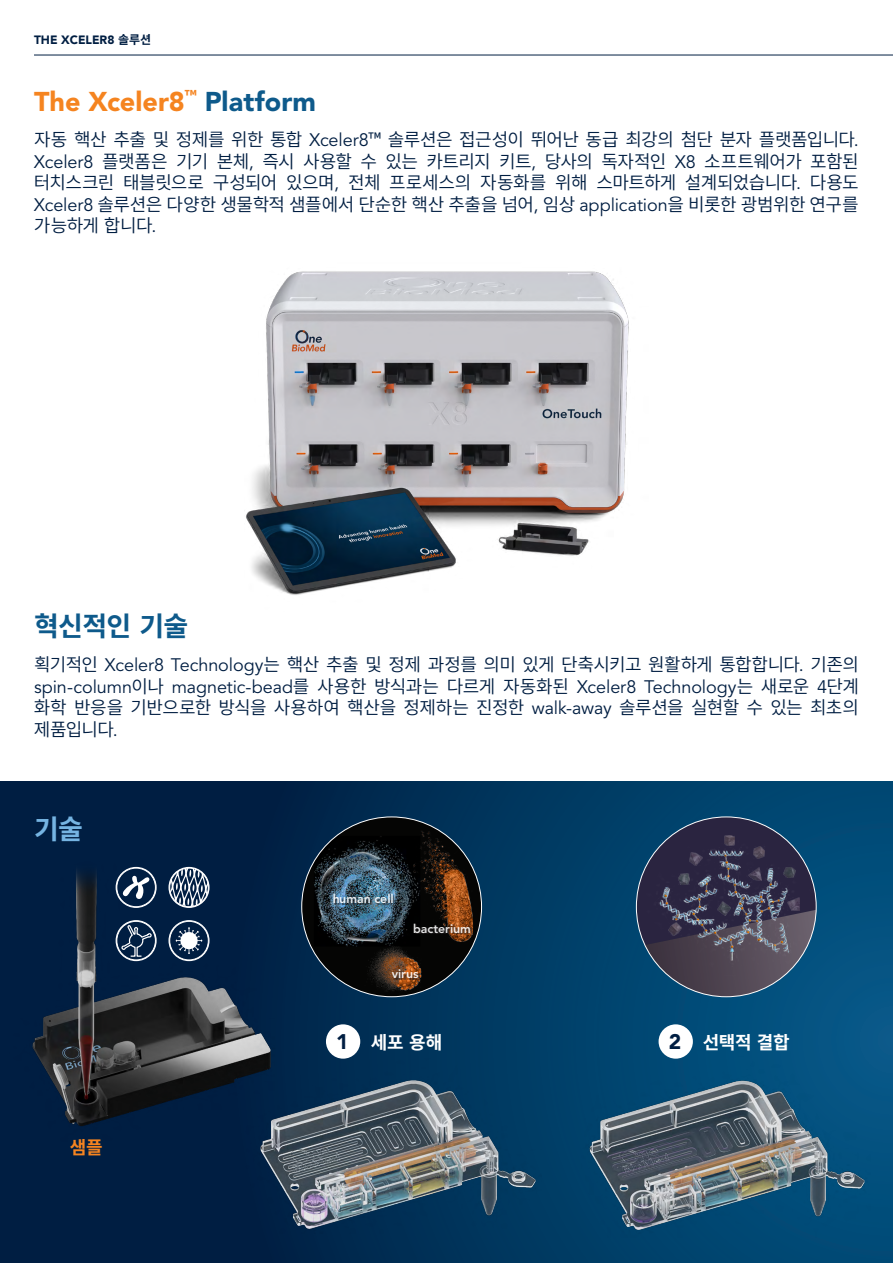
<style>
.page{position:relative;width:893px;height:1263px;background:#fff}
.page>*{position:absolute;margin:0;border:0;box-sizing:border-box;transform-origin:0 0}
.t1{font:900 27px "Avenir LT Pro";color:#f58420}
.t2{font:700 27px "Source Han Sans";letter-spacing:-.025em;color:#0e5a8b}
.t3{font:700 27px "Source Han Sans";color:#75b4e2}
.t4{font:18px/21.6px "Source Han Sans";letter-spacing:-.03em;color:#001e42;text-align:justify}
.t5{font:18px "Avenir LT Pro";letter-spacing:-.005em;color:#001e42}
.t6{font:700 18px "Source Han Sans";letter-spacing:-.01em;color:#fff}
.t7{font:700 18px "Source Han Sans";color:#f58420}
.t8{font:800 12.3px "Avenir LT Pro";color:#fff}
.t9{font:900 12px "Avenir LT Pro";color:#001e42}
.s1{font-family:"Source Han Sans";font-weight:700}
.s2{color:#0e5a8b}
.s3{font-family:"Avenir LT Pro"}
.s4{font-family:"Source Han Sans"}
.s5{font-family:"Avenir LT Pro";font-weight:900;font-size:21px;color:#001e42}
</style>
<div class="page">
<div style="left:0;top:782px;width:893px;height:481px;background:linear-gradient(to right,#001436,#025481)"></div>
<img style="left:0;top:834px;width:306px;height:338px">
<img style="left:246px;top:271px;width:383px;height:324px">
<div style="left:302px;top:817px;width:180px;height:180px;background:#050504;border-radius:90px"></div>
<img style="left:314px;top:836px;width:99px;height:110px">
<img style="left:413px;top:830px;width:60px;height:112px">
<img style="left:364px;top:945px;width:58px;height:48px">
<div style="left:326px;top:1024px;width:34px;height:35px;background:#fff;border-radius:50%"></div>
<img style="left:233px;top:1059px;width:309px;height:174px">
<svg style="left:636px;top:817px;width:180px;height:180px;background:#38425c"></svg>
<div style="left:659px;top:1024px;width:34px;height:35px;background:#fff;border-radius:50%"></div>
<img style="left:582px;top:1057px;width:289px;height:181px">
<hr style="left:34px;top:55px;width:859px;height:1px;background:#001e42">
<svg style="left:116px;top:867px;width:41px;height:41px"></svg>
<div style="left:117px;top:868px;width:38px;height:39px;background:#001e42;border-radius:50%"></div>
<div style="left:117px;top:868px;width:39px;height:39px;border:1px solid #fff;border-radius:50%"></div>
<svg style="left:122px;top:876px;width:28px;height:23px"></svg>
<svg style="left:168px;top:867px;width:42px;height:41px"></svg>
<svg style="left:170px;top:868px;width:38px;height:39px"></svg>
<div style="left:169px;top:868px;width:40px;height:39px;border:1px solid #fff;border-radius:50%"></div>
<svg style="left:116px;top:920px;width:41px;height:41px"></svg>
<svg style="left:117px;top:921px;width:38px;height:39px"></svg>
<div style="left:117px;top:921px;width:39px;height:39px;border:1px solid #fff;border-radius:50%"></div>
<svg style="left:121px;top:924px;width:31px;height:33px"></svg>
<svg style="left:168px;top:920px;width:42px;height:41px"></svg>
<svg style="left:170px;top:921px;width:38px;height:39px"></svg>
<div style="left:169px;top:921px;width:40px;height:39px;border:1px solid #fff;border-radius:50%"></div>
<svg style="left:176px;top:927px;width:26px;height:27px"></svg>
<svg style="left:334px;top:895px;width:60px;height:10px"></svg>
<svg style="left:415px;top:924px;width:56px;height:10px"></svg>
<svg style="left:393px;top:970px;width:26px;height:10px"></svg>
<p class="t9" style="left:34px;top:32px;width:119px">THE XCELER8 <span class="s1">솔루션</span></p>
<h1 class="t1" style="left:34px;top:85px;width:283px">The Xceler8<sup>™</sup> <span class="s2">Platform</span></h1>
<p class="t4" style="left:34px;top:129px;width:826px">자동 핵산 추출 및 정제를 위한 통합 <span class="s3">Xceler8</span>™ 솔루션은 접근성이 뛰어난 동급 최강의 첨단 분자 플랫폼입니다<span class="s3">.<br>Xceler8</span> 플랫폼은 기기 본체<span class="s3">,</span> 즉시 사용할 수 있는 카트리지 키트<span class="s3">,</span> 당사의 독자적인 <span class="s3">X8</span> 소프트웨어가 포함된 터치스크린 태블릿으로 구성되어 있으며<span class="s3">,</span> 전체 프로세스의 자동화를 위해 스마트하게 설계되었습니다<span class="s3">.</span> 다용도 <span class="s3">Xceler8</span> 솔루션은 다양한 생물학적 샘플에서 단순한 핵산 추출을 넘어<span class="s3">,</span> 임상 <span class="s3">application</span>을 비롯한 광범위한 연구를 가능하게 합니다<span class="s3">.</span></p>
<h1 class="t2" style="left:34px;top:611px;width:156px">혁신적인 기술</h1>
<p class="t4" style="left:34px;top:654px;width:826px">획기적인 <span class="s3">Xceler8 Technology</span>는 핵산 추출 및 정제 과정를 의미 있게 단축시키고 원활하게 통합합니다<span class="s3">.</span> 기존의</p>
<p class="t5" style="left:34px;top:676px;width:826px">spin-column<span class="s4">이나</span> magnetic-bead<span class="s4">를 사용한 방식과는 다르게 자동화된</span> Xceler8 Technology<span class="s4">는 새로운</span> 4<span class="s4">단계</span></p>
<p class="t4" style="left:34px;top:697px;width:826px">화학 반응을 기반으로한 방식을 사용하여 핵산을 정제하는 진정한 <span class="s3">walk-away</span> 솔루션을 실현할 수 있는 최초의 제품입니다<span class="s3">.</span></p>
<h1 class="t3" style="left:34px;top:814px;width:51px">기술</h1>
<p class="t7" style="left:70px;top:1137px;width:34px">샘플</p>
<p class="t8" style="left:332px;top:891px;width:63px">human cell</p>
<p class="t8" style="left:413px;top:921px;width:59px">bacterium</p>
<p class="t8" style="left:392px;top:967px;width:28px">virus</p>
<p class="t6" style="left:336px;top:1032px;width:107px"><span class="s5">1</span> 세포 용해</p>
<p class="t6" style="left:669px;top:1032px;width:122px"><span class="s5">2</span> 선택적 결합</p>
</div>
